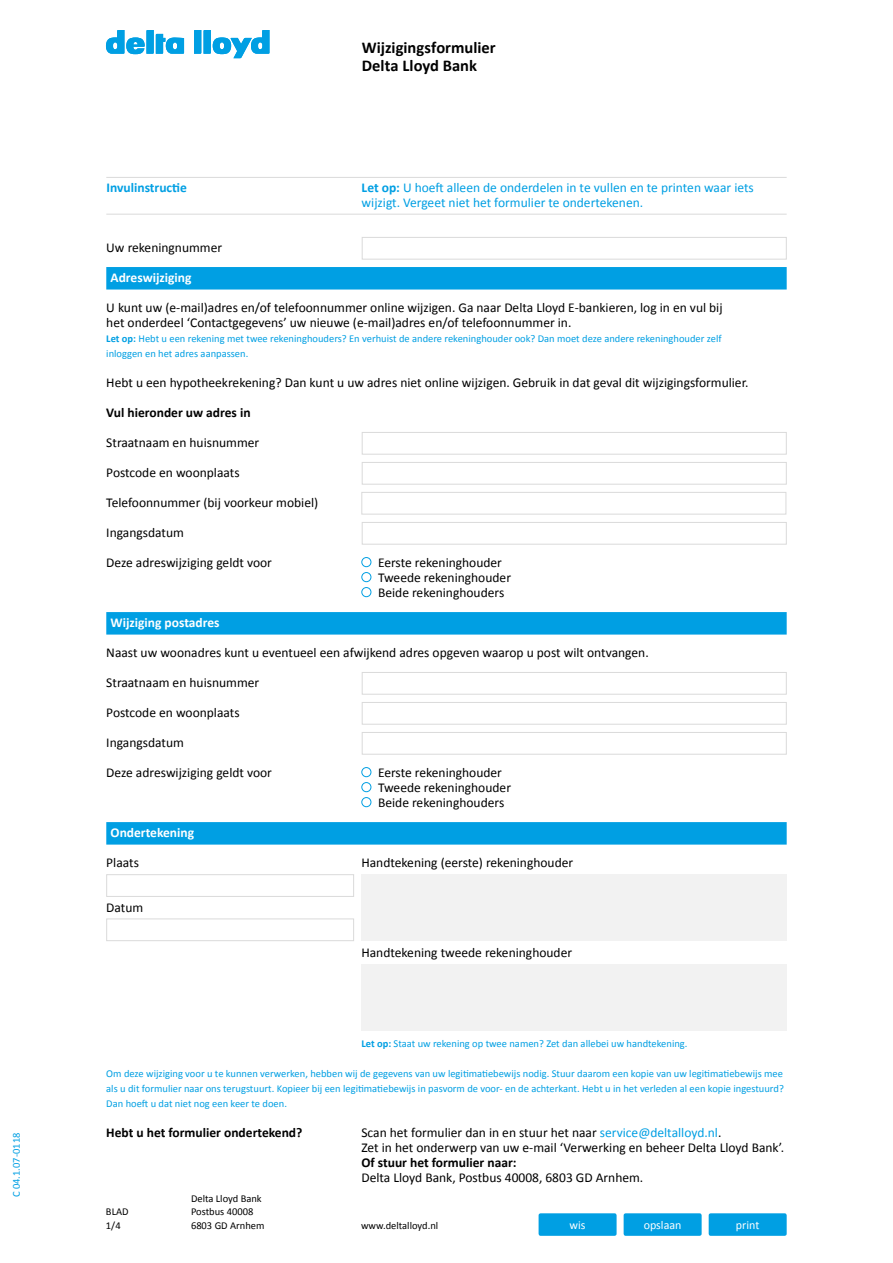
<style>
.page{position:relative;width:893px;height:1263px;background:#fff}
.page>*{position:absolute;margin:0;border:0;box-sizing:border-box;transform-origin:0 0}
.t1{font:700 16.5px/18px "Calibri";color:#000}
.t2{font:13.5px/15px "Calibri";color:#000}
.t3{font:13.5px/15px "Calibri";color:#009fe3}
.t4{font:700 13.5px "Calibri";color:#000}
.t5{font:700 13.5px "Calibri";color:#fff}
.t6{font:700 13.5px "Calibri";color:#009fe3}
.t7{font:12px "Calibri";color:#fff}
.t8{font:10.5px/15px "Calibri";color:#009fe3}
.t9{font:10.5px "Calibri";color:#000}
.s1{font-weight:700}
.s2{color:#009fe3}
</style>
<div class="page">
<div style="left:624px;top:1213px;width:78px;height:23px;background:#009fe3;border-radius:2px"></div>
<div style="left:539px;top:1213px;width:78px;height:23px;background:#009fe3;border-radius:2px"></div>
<div style="left:709px;top:1213px;width:78px;height:23px;background:#009fe3;border-radius:2px"></div>
<hr style="left:106px;top:214px;width:681px;height:1px;background:#dadada">
<hr style="left:106px;top:177px;width:681px;height:1px;background:#dadada">
<div style="left:106px;top:267px;width:681px;height:23px;background:#009fe3"></div>
<div style="left:361px;top:492px;width:425px;height:22px;background:#fff;border:1px solid #dadada"></div>
<div style="left:361px;top:557px;width:10px;height:10px;border:1px solid #009fe3;border-radius:50%"></div>
<div style="left:361px;top:572px;width:10px;height:10px;border:1px solid #009fe3;border-radius:50%"></div>
<div style="left:361px;top:587px;width:10px;height:10px;border:1px solid #009fe3;border-radius:50%"></div>
<div style="left:106px;top:612px;width:681px;height:23px;background:#009fe3"></div>
<div style="left:361px;top:767px;width:10px;height:10px;border:1px solid #009fe3;border-radius:50%"></div>
<div style="left:361px;top:782px;width:10px;height:10px;border:1px solid #009fe3;border-radius:50%"></div>
<div style="left:361px;top:797px;width:10px;height:10px;border:1px solid #009fe3;border-radius:50%"></div>
<div style="left:106px;top:822px;width:681px;height:23px;background:#009fe3"></div>
<div style="left:362px;top:237px;width:425px;height:23px;background:#fff;border:1px solid #dadada"></div>
<div style="left:362px;top:432px;width:425px;height:22px;background:#fff;border:1px solid #dadada"></div>
<div style="left:362px;top:462px;width:425px;height:22px;background:#fff;border:1px solid #dadada"></div>
<div style="left:362px;top:522px;width:425px;height:22px;background:#fff;border:1px solid #dadada"></div>
<div style="left:362px;top:672px;width:425px;height:22px;background:#fff;border:1px solid #dadada"></div>
<div style="left:362px;top:702px;width:425px;height:22px;background:#fff;border:1px solid #dadada"></div>
<div style="left:362px;top:732px;width:425px;height:22px;background:#fff;border:1px solid #dadada"></div>
<div style="left:106px;top:874px;width:248px;height:23px;background:#fff;border:1px solid #dadada"></div>
<div style="left:361px;top:874px;width:426px;height:67px;background:#f2f2f2"></div>
<div style="left:106px;top:918px;width:248px;height:23px;background:#fff;border:1px solid #dadada"></div>
<div style="left:361px;top:964px;width:426px;height:67px;background:#f2f2f2"></div>
<svg style="left:106px;top:30px;width:78px;height:24px"></svg>
<svg style="left:194px;top:30px;width:75px;height:28px"></svg>
<p class="t8" style="left:8px;top:1197px;width:66px;rotate:-90deg">C 04.1.07-0118</p>
<p class="t1" style="left:362px;top:38px;width:135px">Wijzigingsformulier<br>Delta Lloyd Bank</p>
<p class="t6" style="left:106px;top:179px;width:82px">Invulinstructie</p>
<p class="t3" style="left:362px;top:179px;width:394px"><span class="s1">Let op:</span> U hoeft alleen de onderdelen in te vullen en te printen waar iets wijzigt. Vergeet niet het formulier te ondertekenen.</p>
<p class="t2" style="left:106px;top:239px;width:117px">Uw rekeningnummer</p>
<p class="t5" style="left:111px;top:269px;width:83px">Adreswijziging</p>
<p class="t2" style="left:106px;top:299px;width:618px">U kunt uw (e-mail)adres en/of telefoonnummer online wijzigen. Ga naar Delta Lloyd E-bankieren, log in en vul bij het onderdeel ‘Contactgegevens’ uw nieuwe (e-mail)adres en/of telefoonnummer in.</p>
<p class="t8" style="left:106px;top:331px;width:617px"><span class="s1">Let op:</span> Hebt u een rekening met twee rekeninghouders? En verhuist de andere rekeninghouder ook? Dan moet deze andere rekeninghouder zelf inloggen en het adres aanpassen.</p>
<p class="t2" style="left:106px;top:374px;width:644px">Hebt u een hypotheekrekening? Dan kunt u uw adres niet online wijzigen. Gebruik in dat geval dit wijzigingsformulier.</p>
<p class="t4" style="left:106px;top:404px;width:146px">Vul hieronder uw adres in</p>
<p class="t2" style="left:106px;top:434px;width:154px">Straatnaam en huisnummer</p>
<p class="t2" style="left:106px;top:464px;width:135px">Postcode en woonplaats</p>
<p class="t2" style="left:106px;top:494px;width:213px">Telefoonnummer (bij voorkeur mobiel)</p>
<p class="t2" style="left:106px;top:524px;width:79px">Ingangsdatum</p>
<p class="t2" style="left:106px;top:554px;width:167px">Deze adreswijziging geldt voor</p>
<p class="t2" style="left:378px;top:554px;width:134px">Eerste rekeninghouder<br>Tweede rekeninghouder<br>Beide rekeninghouders</p>
<p class="t5" style="left:111px;top:614px;width:111px">Wijziging postadres</p>
<p class="t2" style="left:106px;top:644px;width:544px">Naast uw woonadres kunt u eventueel een afwijkend adres opgeven waarop u post wilt ontvangen.</p>
<p class="t2" style="left:106px;top:674px;width:154px">Straatnaam en huisnummer</p>
<p class="t2" style="left:106px;top:704px;width:135px">Postcode en woonplaats</p>
<p class="t2" style="left:106px;top:734px;width:79px">Ingangsdatum</p>
<p class="t2" style="left:106px;top:764px;width:167px">Deze adreswijziging geldt voor</p>
<p class="t2" style="left:378px;top:764px;width:134px">Eerste rekeninghouder<br>Tweede rekeninghouder<br>Beide rekeninghouders</p>
<p class="t5" style="left:111px;top:824px;width:85px">Ondertekening</p>
<p class="t2" style="left:106px;top:854px;width:34px">Plaats</p>
<p class="t2" style="left:361px;top:854px;width:213px">Handtekening (eerste) rekeninghouder</p>
<p class="t2" style="left:106px;top:899px;width:39px">Datum</p>
<p class="t2" style="left:361px;top:944px;width:212px">Handtekening tweede rekeninghouder</p>
<p class="t8" style="left:361px;top:1036px;width:328px"><span class="s1">Let op:</span> Staat uw rekening op twee namen? Zet dan allebei uw handtekening.</p>
<p class="t8" style="left:106px;top:1066px;width:679px;text-align:justify">Om deze wijziging voor u te kunnen verwerken, hebben wij de gegevens van uw legitimatiebewijs nodig. Stuur daarom een kopie van uw legitimatiebewijs mee als u dit formulier naar ons terugstuurt. Kopieer bij een legitimatiebewijs in pasvorm de voor- en de achterkant. Hebt u in het verleden al een kopie ingestuurd?<br>Dan hoeft u dat niet nog een keer te doen.</p>
<p class="t4" style="left:106px;top:1124px;width:198px">Hebt u het formulier ondertekend?</p>
<p class="t2" style="left:361px;top:1124px;width:424px">Scan het formulier dan in en stuur het naar <span class="s2">service@deltalloyd.nl</span>.<br>Zet in het onderwerp van uw e-mail ‘Verwerking en beheer Delta Lloyd Bank’.</p>
<p class="t4" style="left:361px;top:1154px;width:157px">Of stuur het formulier naar:</p>
<p class="t2" style="left:361px;top:1169px;width:283px">Delta Lloyd Bank, Postbus 40008, 6803 GD Arnhem.</p>
<p class="t9" style="left:191px;top:1192px;width:72px">Delta Lloyd Bank</p>
<p class="t9" style="left:106px;top:1205px;width:24px">BLAD</p>
<p class="t9" style="left:191px;top:1205px;width:64px">Postbus 40008</p>
<p class="t9" style="left:106px;top:1219px;width:16px">1/4</p>
<p class="t9" style="left:191px;top:1219px;width:75px">6803 GD Arnhem</p>
<p class="t9" style="left:361px;top:1219px;width:79px">www.deltalloyd.nl</p>
<p class="t7" style="left:570px;top:1217px;width:18px">wis</p>
<p class="t7" style="left:644px;top:1217px;width:39px">opslaan</p>
<p class="t7" style="left:736px;top:1217px;width:25px">print</p>
</div>
